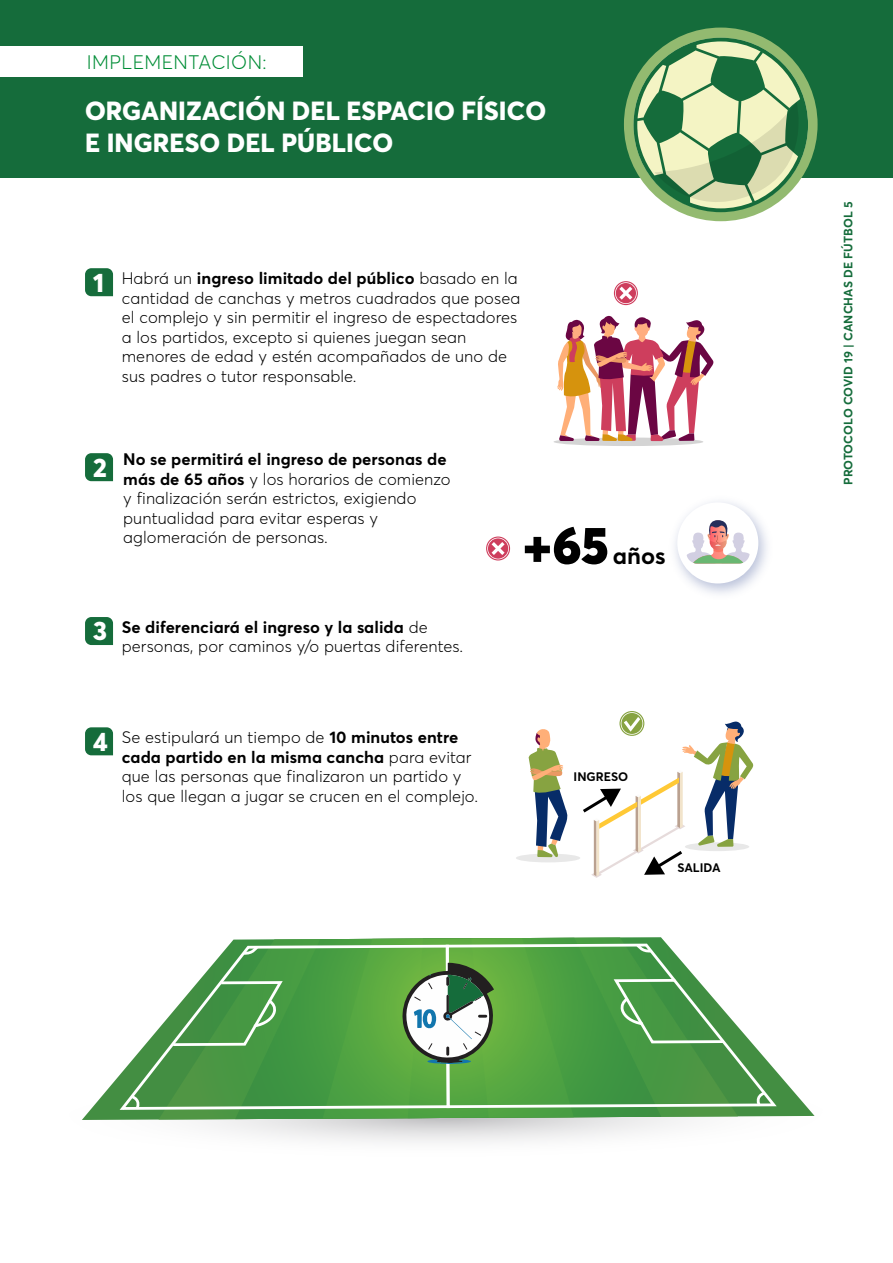
<style>
.page{position:relative;width:893px;height:1263px;background:#fff}
.page>*{position:absolute;margin:0;border:0;box-sizing:border-box;transform-origin:0 0}
.t1{font:800 26.4px "Averta";color:#fff}
.t2{font:800 25.95px/32px "Averta";letter-spacing:.005em;color:#fff}
.t3{font:700 23.55px "Averta";color:#000}
.t4{font:300 19.35px "Averta";letter-spacing:.025em;color:#008d36}
.t5{font:300 16.5px/19.5px "Averta";letter-spacing:.005em;color:#000}
.t6{font:700 12.15px "Averta";color:#000}
.t7{font:700 12px "Averta";letter-spacing:.005em;color:#156c3b}
.s1{font-weight:700}
.s2{font-weight:900;font-size:52.2px}
.s3{font-weight:800;font-size:26.4px;color:#fff}
</style>
<div class="page">
<svg style="left:202px;top:1120px;width:484px;height:23px"></svg>
<svg style="left:82px;top:937px;width:733px;height:183px"></svg>
<svg style="left:117px;top:943px;width:285px;height:168px"></svg>
<svg style="left:494px;top:942px;width:286px;height:167px"></svg>
<svg style="left:755px;top:1089px;width:13px;height:19px"></svg>
<svg style="left:635px;top:942px;width:19px;height:11px"></svg>
<svg style="left:128px;top:1093px;width:13px;height:18px"></svg>
<svg style="left:241px;top:944px;width:19px;height:12px"></svg>
<svg style="left:170px;top:980px;width:115px;height:67px;background:#65a765"></svg>
<svg style="left:611px;top:977px;width:116px;height:68px"></svg>
<svg style="left:85px;top:268px;width:28px;height:28px"></svg>
<div style="left:0;top:0;width:893px;height:178px;background:#156c3b"></div>
<div style="left:0;top:46px;width:302px;height:31px;background:#fff"></div>
<svg style="left:85px;top:453px;width:28px;height:28px"></svg>
<div style="left:624px;top:28px;width:194px;height:193px;background:#93ba70;border-radius:50%"></div>
<svg style="left:633px;top:38px;width:175px;height:174px"></svg>
<svg style="left:85px;top:617px;width:28px;height:28px"></svg>
<svg style="left:85px;top:727px;width:28px;height:28px"></svg>
<svg style="left:614px;top:281px;width:24px;height:24px"></svg>
<svg style="left:615px;top:282px;width:22px;height:22px"></svg>
<svg style="left:486px;top:536px;width:24px;height:24px"></svg>
<svg style="left:487px;top:538px;width:22px;height:21px"></svg>
<div style="left:553px;top:438px;width:150px;height:8px;background:#d4d4d4;border-radius:50%"></div>
<svg style="left:557px;top:315px;width:157px;height:126px"></svg>
<div style="left:516px;top:853px;width:64px;height:9px;background:#e8e8e8;border-radius:50%"></div>
<svg style="left:529px;top:729px;width:40px;height:128px"></svg>
<svg style="left:583px;top:712px;width:171px;height:166px"></svg>
<img style="left:675px;top:501px;width:92px;height:93px">
<div style="left:677px;top:502px;width:81px;height:81px;background:#fff;border-radius:41px"></div>
<svg style="left:686px;top:520px;width:64px;height:43px"></svg>
<svg style="left:402px;top:938px;width:92px;height:180px"></svg>
<p class="t4" style="left:87px;top:50px;width:181px">IMPLEMENTACIÓN:</p>
<h2 class="t2" style="left:85px;top:95px;width:463px">ORGANIZACIÓN DEL ESPACIO FÍSICO<br>E INGRESO DEL PÚBLICO</h2>
<h1 class="t1" style="left:93px;top:265px;width:12px">1</h1>
<p class="t5" style="left:122px;top:269px;width:400px">Habrá un <span class="s1">ingreso limitado del público</span> basado en la cantidad de canchas y metros cuadrados que posea el complejo y sin permitir el ingreso de espectadores a los partidos, excepto si quienes juegan sean menores de edad y estén acompañados de uno de sus padres o tutor responsable.</p>
<h1 class="t1" style="left:93px;top:450px;width:15px">2</h1>
<p class="t5" style="left:123px;top:450px;width:329px"><span class="s1">No se permitirá el ingreso de personas de más de 65 años</span> y los horarios de comienzo y finalización serán estrictos, exigiendo puntualidad para evitar esperas y aglomeración de personas.</p>
<h3 class="t3" style="left:522px;top:541px;width:145px"><span class="s2">+65</span> años</h3>
<p class="t5" style="left:122px;top:617px;width:343px;text-indent:-29px"><span class="s3">3</span> <span class="s1">Se diferenciará el ingreso y la salida</span> de personas, por caminos y/o puertas diferentes.</p>
<p class="t5" style="left:122px;top:727px;width:358px;text-indent:-29px"><span class="s3">4</span> Se estipulará un tiempo de <span class="s1">10 minutos entre cada partido en la misma cancha</span> para evitar que las personas que finalizaron un partido y los que llegan a jugar se crucen en el complejo.</p>
<p class="t6" style="left:574px;top:769px;width:56px">INGRESO</p>
<p class="t6" style="left:677px;top:860px;width:45px">SALIDA</p>
<p class="t7" style="left:841px;top:485px;width:285px;rotate:-90deg">PROTOCOLO COVID 19 | CANCHAS DE FÚTBOL 5</p>
</div>
